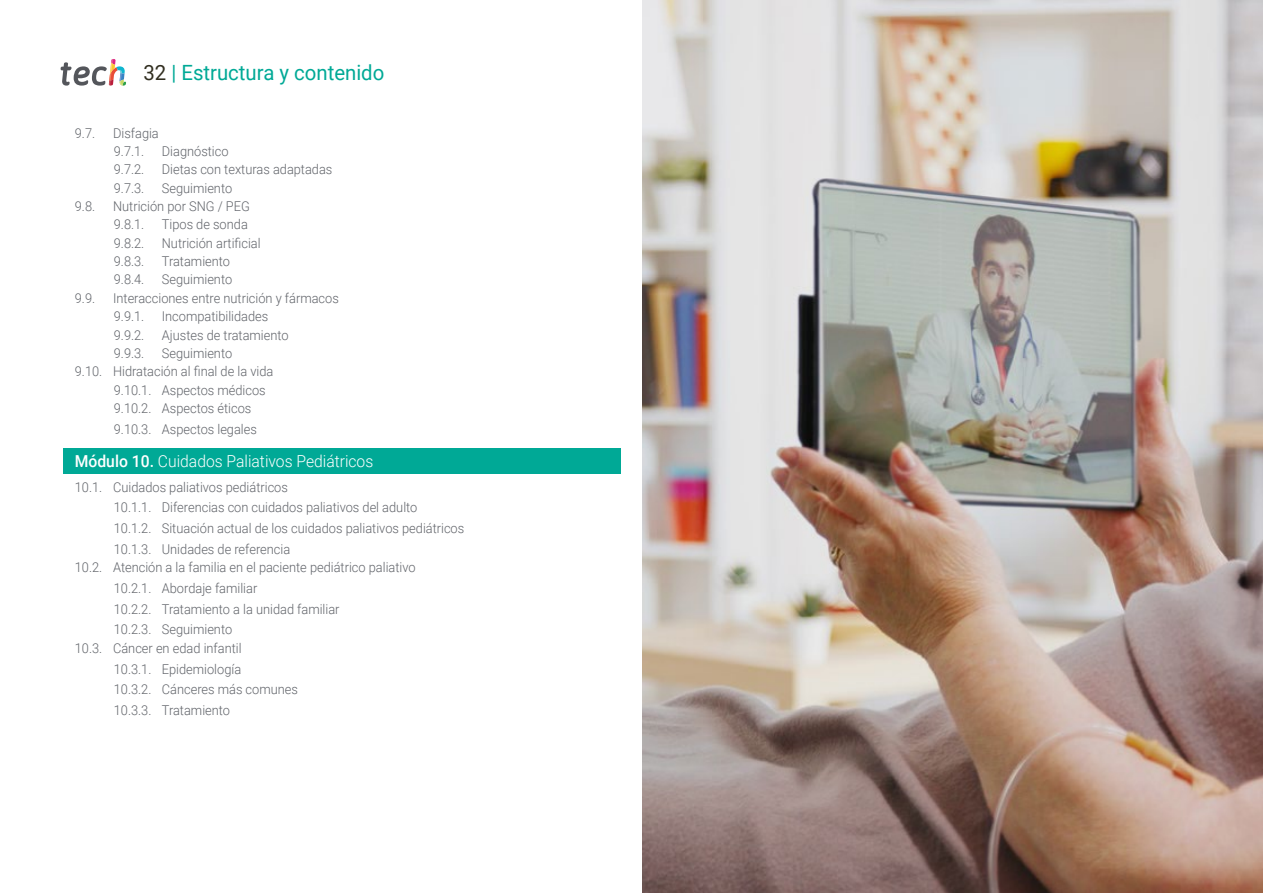
<style>
.page{position:relative;width:1263px;height:893px;background:#fff}
.page>*{position:absolute;margin:0;border:0;box-sizing:border-box;transform-origin:0 0}
.t1{font:21px "Roboto";color:#00a996}
.t2{font:300 16.5px "Roboto";color:#fff;scale:.95 1}
.t3{font:300 13.5px/20.7px "Roboto";color:#61646a;scale:.95 1}
.s1{color:#312e20}
.s2{font-weight:500}
</style>
<div class="page">
<div style="left:64px;top:448px;width:557px;height:25px;background:#00a996"></div>
<img style="left:642px;top:0;width:621px;height:893px">
<svg style="left:61px;top:59px;width:65px;height:27px"></svg>
<h1 class="t1" style="left:144px;top:57px;width:242px"><span class="s1">32</span> | Estructura y contenido</h1>
<p class="t3" style="left:75px;top:122px;width:23px">9.7.</p>
<p class="t3" style="left:113px;top:123px;width:50px;line-height:18.3px">Disfagia<br>9.7.1.</p>
<p class="t3" style="left:162px;top:140px;width:72px">Diagnóstico</p>
<p class="t3" style="left:114px;top:159px;width:34px">9.7.2.</p>
<p class="t3" style="left:162px;top:159px;width:181px">Dietas con texturas adaptadas</p>
<p class="t3" style="left:114px;top:177px;width:34px">9.7.3.</p>
<p class="t3" style="left:162px;top:177px;width:76px">Seguimiento</p>
<p class="t3" style="left:75px;top:195px;width:23px">9.8.</p>
<p class="t3" style="left:113px;top:197px;width:145px;line-height:18.3px">Nutrición por SNG / PEG<br>9.8.1.</p>
<p class="t3" style="left:162px;top:214px;width:92px">Tipos de sonda</p>
<p class="t3" style="left:114px;top:232px;width:34px">9.8.2.</p>
<p class="t3" style="left:162px;top:232px;width:106px">Nutrición artificial</p>
<p class="t3" style="left:114px;top:250px;width:34px">9.8.3.</p>
<p class="t3" style="left:162px;top:250px;width:73px">Tratamiento</p>
<p class="t3" style="left:114px;top:269px;width:34px">9.8.4.</p>
<p class="t3" style="left:162px;top:269px;width:76px">Seguimiento</p>
<p class="t3" style="left:75px;top:287px;width:23px">9.9.</p>
<p class="t3" style="left:113px;top:288px;width:239px;line-height:18.3px">Interacciones entre nutrición y fármacos<br>9.9.1.</p>
<p class="t3" style="left:162px;top:306px;width:114px">Incompatibilidades</p>
<p class="t3" style="left:114px;top:324px;width:34px">9.9.2.</p>
<p class="t3" style="left:162px;top:324px;width:135px">Ajustes de tratamiento</p>
<p class="t3" style="left:114px;top:342px;width:34px">9.9.3.</p>
<p class="t3" style="left:162px;top:342px;width:76px">Seguimiento</p>
<p class="t3" style="left:75px;top:361px;width:210px">9.10. Hidratación al final de la vida</p>
<p class="t3" style="left:114px;top:379px;width:161px">9.10.1. Aspectos médicos</p>
<p class="t3" style="left:114px;top:397px;width:146px">9.10.2. Aspectos éticos</p>
<p class="t3" style="left:114px;top:418px;width:152px">9.10.3. Aspectos legales</p>
<p class="t2" style="left:75px;top:449px;width:316px"><span class="s2">Módulo 10.</span> Cuidados Paliativos Pediátricos</p>
<p class="t3" style="left:114px;top:476px;width:370px;text-indent:-39px">10.1. Cuidados paliativos pediátricos<br>10.1.1. Diferencias con cuidados paliativos del adulto<br>10.1.2. Situación actual de los cuidados paliativos pediátricos 10.1.3. Unidades de referencia</p>
<p class="t3" style="left:114px;top:557px;width:319px;text-indent:-39px">10.2. Atención a la familia en el paciente pediátrico paliativo 10.2.1. Abordaje familiar<br>10.2.2. Tratamiento a la unidad familiar<br>10.2.3. Seguimiento</p>
<p class="t3" style="left:114px;top:637px;width:195px;text-indent:-39px">10.3. Cáncer en edad infantil<br>10.3.1. Epidemiología<br>10.3.2. Cánceres más comunes<br>10.3.3. Tratamiento</p>
</div>
